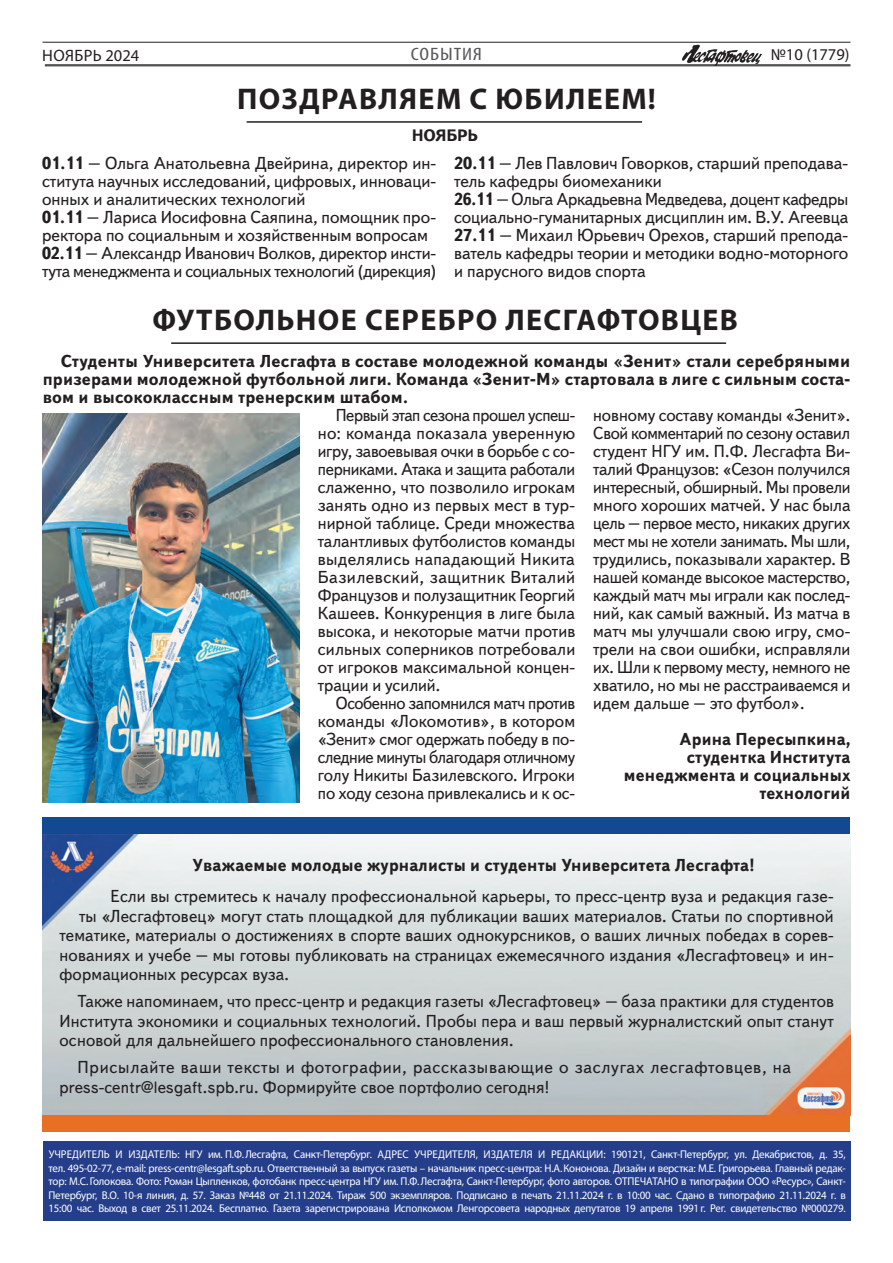
<style>
.page{position:relative;width:893px;height:1263px;background:#fff}
.page>*{position:absolute;margin:0;border:0;box-sizing:border-box;transform-origin:0 0}
.t1{font:700 30px "Myriad Pro";letter-spacing:.045em;color:#231f20}
.t2{font:condensed 18px "Myriad Pro";letter-spacing:.045em;color:#57585a;scale:1.2 1}
.t3{font:17.25px/18px "Text";color:#231f20}
.t4{font:17.25px/18px "Text";color:#231f20;text-align:justify;scale:.96 1}
.t5{font:700 17.25px/18px "Text";letter-spacing:.01em;color:#231f20;text-align:justify}
.t6{font:17.25px/19.5px "Text";letter-spacing:.03em;color:#231f20}
.t7{font:16.5px "Myriad Pro";letter-spacing:.02em;color:#231f20}
.t8{font:16.5px "Myriad Pro";color:#231f20}
.t9{font:700 16.5px "Text";letter-spacing:-.015em;color:#231f20}
.t10{font:11.25px/13.5px "Myriad Pro";letter-spacing:-.02em;color:#fff;text-align:justify}
.s1{font-weight:700}
</style>
<div class="page">
<img style="left:681px;top:44px;width:82px;height:21px">
<hr style="left:45px;top:65px;width:805px;height:1px;background:#231f20">
<hr style="left:45px;top:66px;width:805px;height:1px;background:#231f20">
<hr style="left:43px;top:42px;width:807px;height:1px;background:#231f20">
<div style="left:43px;top:1141px;width:807px;height:79px;background:#253e89"></div>
<hr style="left:247px;top:121px;width:395px;height:2px;background:#231f20">
<hr style="left:171px;top:342px;width:555px;height:2px;background:#231f20">
<img style="left:43px;top:414px;width:257px;height:389px">
<img style="left:43px;top:834px;width:807px;height:281px">
<div style="left:43px;top:1115px;width:807px;height:17px;background:#e77024"></div>
<div style="left:43px;top:818px;width:807px;height:16px;background:#134992"></div>
<p class="t7" style="left:42px;top:45px;width:99px">НОЯБРЬ 2024</p>
<p class="t2" style="left:411px;top:43px;width:61px">СОБЫТИЯ</p>
<p class="t8" style="left:771px;top:44px;width:80px">№10 (1779)</p>
<h1 class="t1" style="left:237px;top:79px;width:420px">ПОЗДРАВЛЯЕМ С ЮБИЛЕЕМ!</h1>
<p class="t9" style="left:412px;top:126px;width:68px">НОЯБРЬ</p>
<p class="t3" style="left:42px;top:155px;width:396px"><span class="s1">01.11</span> – Ольга Анатольевна Двейрина, директор ин&shy;ститута научных исследований, цифровых, инноваци&shy;онных и аналитических технологий<br><span class="s1">01.11</span> – Лариса Иосифовна Саяпина, помощник про&shy;ректора по социальным и хозяйственным вопросам <span class="s1">02.11</span> – Александр Иванович Волков, директор инсти&shy;тута менеджмента и социальных технологий (дирекция)</p>
<p class="t3" style="left:454px;top:155px;width:396px"><span class="s1">20.11</span> – Лев Павлович Говорков, старший преподава&shy;тель кафедры биомеханики<br><span class="s1">26.11</span> – Ольга Аркадьевна Медведева, доцент кафедры социально-гуманитарных дисциплин им. В.У. Агеевца <span class="s1">27.11</span> – Михаил Юрьевич Орехов, старший препода&shy;ватель кафедры теории и методики водно-моторного и парусного видов спорта</p>
<h1 class="t1" style="left:152px;top:300px;width:587px">ФУТБОЛЬНОЕ СЕРЕБРО ЛЕСГАФТОВЦЕВ</h1>
<p class="t5" style="left:43px;top:353px;width:809px;text-indent:18px">Студенты Университета Лесгафта в составе молодежной команды «Зенит» стали серебряными призерами молодежной футбольной лиги. Команда «Зенит-М» стартовала в лиге с сильным соста&shy;вом и высококлассным тренерским штабом.</p>
<p class="t4" style="left:318px;top:407px;width:270px;text-indent:18px">Первый этап сезона прошел успеш&shy;но: команда показала уверенную игру, завоевывая очки в борьбе с со&shy;перниками. Атака и защита работали слаженно, что позволило игрокам занять одно из первых мест в тур&shy;нирной таблице. Среди множества талантливых футболистов команды выделялись нападающий Никита Базилевский, защитник Виталий Французов и полузащитник Георгий Кашеев. Конкуренция в лиге была высока, и некоторые матчи против сильных соперников потребовали от игроков максимальной концен&shy;трации и усилий.</p>
<p class="t4" style="left:318px;top:695px;width:270px;text-indent:18px">Особенно запомнился матч против команды «Локомотив», в котором «Зенит» смог одержать победу в по&shy;следние минуты благодаря отличному голу Никиты Базилевского. Игроки по ходу сезона привлекались и к ос-</p>
<p class="t3" style="left:593px;top:407px;width:259px;text-align:justify">новному составу команды «Зенит».<br>Свой комментарий по сезону оставил студент НГУ им. П.Ф. Лесгафта Ви&shy;талий Французов: «Сезон получился интересный, обширный. Мы провели много хороших матчей. У нас была цель – первое место, никаких других мест мы не хотели занимать. Мы шли, трудились, показывали характер. В нашей команде высокое мастерство, каждый матч мы играли как послед&shy;ний, как самый важный. Из матча в матч мы улучшали свою игру, смо&shy;трели на свои ошибки, исправляли их. Шли к первому месту, немного не хватило, но мы не расстраиваемся и идем дальше – это футбол».</p>
<p class="t5" style="left:624px;top:731px;width:228px;text-align:right">Арина Пересыпкина, студентка Института менеджмента и социальных технологий</p>
<p class="t5" style="left:193px;top:857px;width:563px">Уважаемые молодые журналисты и студенты Университета Лесгафта!</p>
<p class="t3" style="left:111px;top:888px;width:725px">Если вы стремитесь к началу профессиональной карьеры, то пресс-центр вуза и редакция газе-</p>
<p class="t3" style="left:79px;top:907px;width:756px">ты «Лесгафтовец» могут стать площадкой для публикации ваших материалов. Статьи по спортивной</p>
<p class="t3" style="left:60px;top:927px;width:775px">тематике, материалы о достижениях в спорте ваших однокурсников, о ваших личных победах в сорев-</p>
<p class="t3" style="left:60px;top:946px;width:775px">нованиях и учебе – мы готовы публиковать на страницах ежемесячного издания «Лесгафтовец» и ин-</p>
<p class="t3" style="left:60px;top:966px;width:231px">формационных ресурсах вуза.</p>
<p class="t3" style="left:60px;top:992px;width:776px;line-height:19.5px;text-align:justify;text-indent:18px">Также напоминаем, что пресс-центр и редакция газеты «Лесгафтовец» – база практики для студентов Института экономики и социальных технологий. Пробы пера и ваш первый журналистский опыт станут основой для дальнейшего профессионального становления.</p>
<p class="t6" style="left:60px;top:1058px;width:733px;text-indent:18px">Присылайте ваши тексты и фотографии, рассказывающие о заслугах лесгафтовцев, на press-centr@lesgaft.spb.ru. Формируйте свое портфолио сегодня!</p>
<p class="t10" style="left:49px;top:1147px;width:799px">УЧРЕДИТЕЛЬ И ИЗДАТЕЛЬ: НГУ им. П.Ф.Лесгафта, Санкт-Петербург. АДРЕС УЧРЕДИТЕЛЯ, ИЗДАТЕЛЯ И РЕДАКЦИИ: 190121, Санкт-Петербург, ул. Декабристов, д. 35, тел. 495-02-77, e-mail: press-centr@lesgaft.spb.ru. Ответственный за выпуск газеты – начальник пресс-центра: Н.А.Кононова. Дизайн и верстка: М.Е. Григорьева. Главный редак&shy;тор: М.С. Голокова. Фото: Роман Цыпленков, фотобанк пресс-центра НГУ им. П.Ф.Лесгафта, Санкт-Петербург, фото авторов. ОТПЕЧАТАНО в типографии ООО «Ресурс», Санкт-Петербург, В.О. 10-я линия, д. 57. Заказ №448 от 21.11.2024. Тираж 500 экземпляров. Подписано в печать 21.11.2024 г. в 10:00 час. Сдано в типографию 21.11.2024 г. в 15:00 час. Выход в свет 25.11.2024. Бесплатно. Газета зарегистрирована Исполкомом Ленгорсовета народных депутатов 19 апреля 1991г. Рег. свидетельство №000279.</p>
</div>
